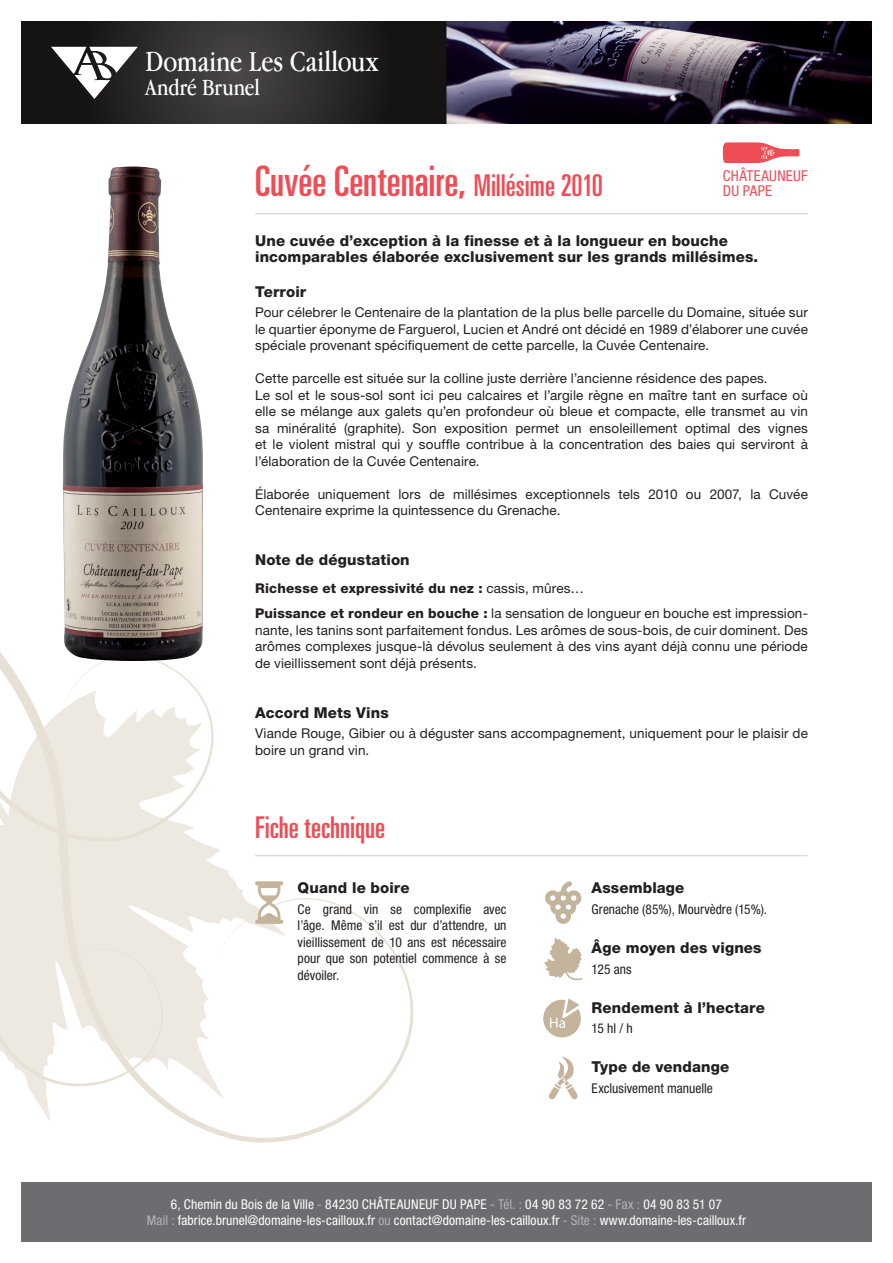
<style>
.page{position:relative;width:893px;height:1263px;background:#fff}
.page>*{position:absolute;margin:0;border:0;box-sizing:border-box;transform-origin:0 0}
.t1{font:ultra-condensed 42px "Univers";color:#ef4d56}
.t2{font:30px "Apple Garamond";color:#fff}
.t3{font:ultra-condensed 30px "Univers";color:#ef4d56}
.t4{font:24px "Apple Garamond";letter-spacing:-.005em;color:#fff}
.t5{font:800 15px/16.5px "Helvetica Neue LT Pro";letter-spacing:.01em;color:#231f20}
.t6{font:condensed 15px/15px "Helvetica Neue LT Pro";letter-spacing:.015em;color:#ef4d56}
.t7{font:13.5px/16.5px "Helvetica Neue LT Pro";letter-spacing:.01em;color:#231f20}
.t8{font:condensed 13.5px/16.5px "Helvetica Neue LT Pro";color:#231f20;text-align:justify}
.t9{font:condensed 13.5px/16.5px "Helvetica Neue LT Pro";letter-spacing:.005em;color:#fff;text-align:center}
.s1{font-size:30px}
.s2{font-weight:800}
.s3{color:#b2b3b7}
</style>
<div class="page">
<svg style="left:29px;top:842px;width:386px;height:301px"></svg>
<svg style="left:0;top:652px;width:214px;height:190px"></svg>
<svg style="left:0;top:743px;width:165px;height:345px;background:#efeae3"></svg>
<img style="left:21px;top:21px;width:851px;height:102px">
<img style="left:63px;top:167px;width:140px;height:494px">
<svg style="left:51px;top:47px;width:87px;height:52px"></svg>
<hr style="left:255px;top:213px;width:553px;height:1px;background:#d1d2d4">
<hr style="left:255px;top:855px;width:553px;height:1px;background:#d1d2d4">
<svg style="left:545px;top:881px;width:36px;height:43px"></svg>
<svg style="left:255px;top:881px;width:28px;height:43px"></svg>
<svg style="left:544px;top:938px;width:38px;height:43px"></svg>
<div style="left:543px;top:1000px;width:38px;height:37px;background:#c3b49b;border-radius:50%"></div>
<svg style="left:550px;top:998px;width:31px;height:30px"></svg>
<svg style="left:549px;top:1057px;width:29px;height:43px"></svg>
<div style="left:21px;top:1182px;width:851px;height:60px;background:#6c6d70"></div>
<svg style="left:723px;top:142px;width:76px;height:21px"></svg>
<h2 class="t2" style="left:146px;top:43px;width:234px">Domaine Les Cailloux</h2>
<h3 class="t4" style="left:146px;top:73px;width:116px">André Brunel</h3>
<h1 class="t1" style="left:255px;top:157px;width:349px">Cuvée Centenaire, <span class="s1">Millésime 2010</span></h1>
<p class="t5" style="left:255px;top:232px;width:505px">Une cuvée d’exception à la finesse et à la longueur en bouche incomparables élaborée exclusivement sur les grands millésimes.</p>
<p class="t5" style="left:255px;top:283px;width:53px">Terroir</p>
<p class="t7" style="left:255px;top:304px;width:554px;text-align:justify">Pour célebrer le Centenaire de la plantation de la plus belle parcelle du Domaine, située sur le quartier éponyme de Farguerol, Lucien et André ont décidé en 1989 d’élaborer une cuvée spéciale provenant spécifiquement de cette parcelle, la Cuvée Centenaire.</p>
<p class="t7" style="left:255px;top:370px;width:554px">Cette parcelle est située sur la colline juste derrière l’ancienne résidence des papes.<br>Le sol et le sous-sol sont ici peu calcaires et l’argile règne en maître tant en surface où elle se mélange aux galets qu’en profondeur où bleue et compacte, elle transmet au vin sa minéralité (graphite). Son exposition permet un ensoleillement optimal des vignes et le violent mistral qui y souffle contribue à la concentration des baies qui serviront à l’élaboration de la Cuvée Centenaire.</p>
<p class="t7" style="left:255px;top:486px;width:554px">élaborée uniquement lors de millésimes exceptionnels tels 2010 ou 2007, la Cuvée<br>Centenaire exprime la quintessence du Grenache.</p>
<p class="t5" style="left:255px;top:551px;width:156px">Note de dégustation</p>
<p class="t7" style="left:255px;top:575px;width:554px;line-height:25.5px"><span class="s2">Richesse et expressivité du nez :</span> cassis, mûres…<br><span class="s2">Puissance et rondeur en bouche :</span> la sensation de longueur en bouche est impression-</p>
<p class="t7" style="left:255px;top:622px;width:554px;text-align:justify">nante, les tanins sont parfaitement fondus. Les arômes de sous-bois, de cuir dominent. Des arômes complexes jusque-là dévolus seulement à des vins ayant déjà connu une période de vieillissement sont déjà présents.</p>
<p class="t5" style="left:255px;top:704px;width:135px">Accord Mets Vins</p>
<p class="t7" style="left:255px;top:725px;width:554px">Viande Rouge, Gibier ou à déguster sans accompagnement, uniquement pour le plaisir de boire un grand vin.</p>
<p class="t6" style="left:723px;top:168px;width:86px">CHÂTEAUNEUF<br>DU PAPE</p>
<h2 class="t3" style="left:255px;top:810px;width:132px">Fiche technique</h2>
<p class="t5" style="left:298px;top:879px;width:114px">Quand le boire</p>
<p class="t8" style="left:298px;top:901px;width:210px">Ce grand vin se complexifie avec l’âge. Même s’il est dur d’attendre, un vieillissement de 10 ans est nécessaire pour que son potentiel commence à se dévoiler.</p>
<p class="t5" style="left:592px;top:879px;width:94px">Assemblage</p>
<p class="t8" style="left:592px;top:901px;width:177px">Grenache (85%), Mourvèdre (15%).</p>
<p class="t5" style="left:592px;top:939px;width:172px">Âge moyen des vignes</p>
<p class="t8" style="left:592px;top:960px;width:42px">125 ans</p>
<p class="t5" style="left:592px;top:999px;width:175px">Rendement à l’hectare</p>
<p class="t8" style="left:592px;top:1020px;width:43px">15 hl / h</p>
<p class="t5" style="left:592px;top:1059px;width:139px">Type de vendange</p>
<p class="t8" style="left:592px;top:1080px;width:123px">Exclusivement manuelle</p>
<p class="t9" style="left:147px;top:1195px;width:601px">6, Chemin du Bois de la Ville <span class="s3">-</span> 84230 CHÂTEAUNEUF DU PAPE <span class="s3">- Tél. :</span> 04 90 83 72 62 <span class="s3">- Fax :</span> 04 90 83 51 07<br><span class="s3">Mail :</span> fabrice.brunel@domaine-les-cailloux.fr <span class="s3">ou</span> contact@domaine-les-cailloux.fr <span class="s3">- Site :</span> www.domaine-les-cailloux.fr</p>
</div>
